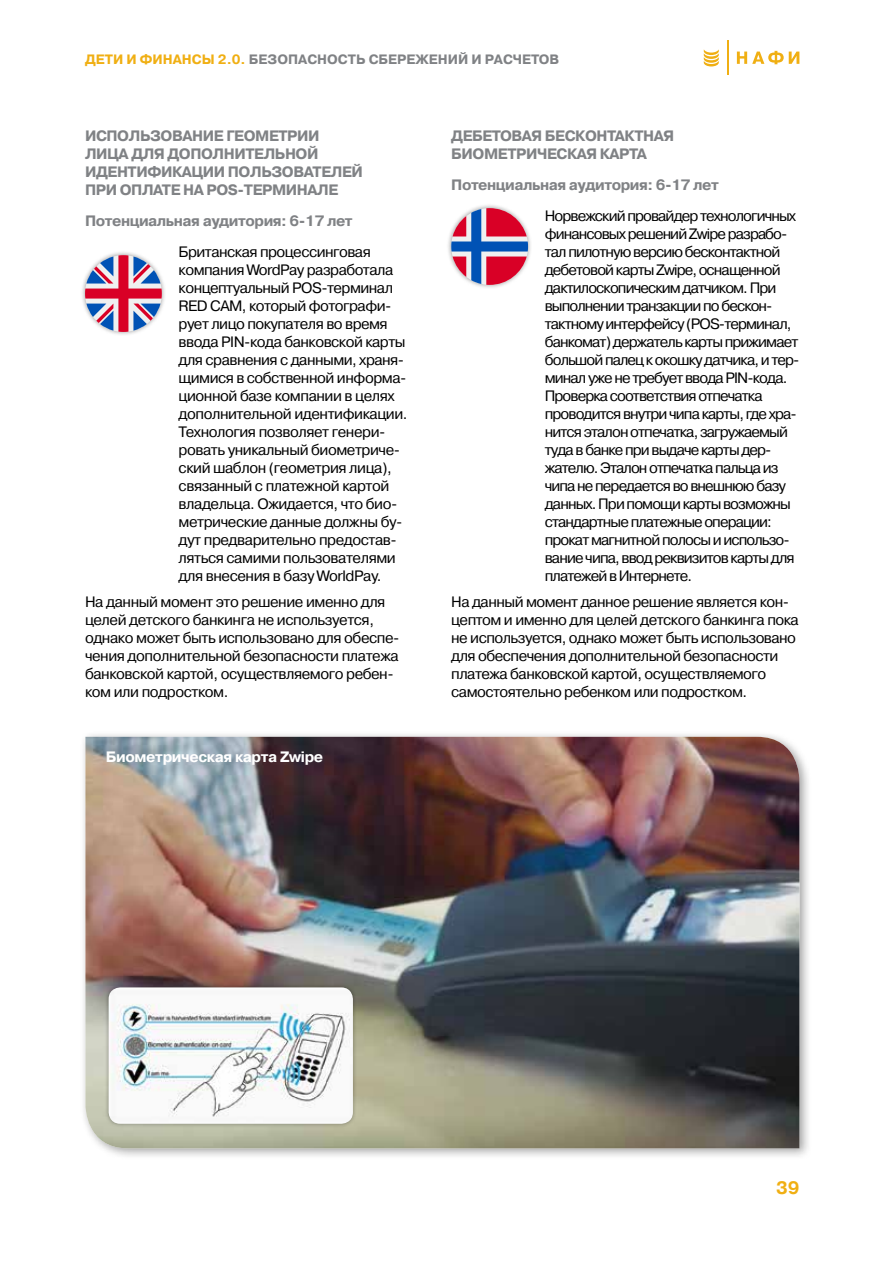
<style>
.page{position:relative;width:893px;height:1263px;background:#fff}
.page>*{position:absolute;margin:0;border:0;box-sizing:border-box;transform-origin:0 0}
.t1{font:700 18px "Pragmatica C";color:#f0af13}
.t2{font:15px/18px "Pragmatica C";letter-spacing:-.035em;color:#000}
.t3{font:15px/18px "Pragmatica C";letter-spacing:-.06em;color:#000}
.t4{font:700 15px/18px "Pragmatica C";letter-spacing:-.03em;color:#808285}
.t5{font:700 15px "Pragmatica C";letter-spacing:-.025em;color:#fff}
.t6{font:700 13.5px "Pragmatica C";color:#808285}
.s1{color:#f0af13}
</style>
<div class="page">
<svg style="left:704px;top:49px;width:15px;height:17px"></svg>
<hr style="left:727px;top:41px;width:1px;height:34px;background:#f0af13">
<svg style="left:737px;top:51px;width:62px;height:13px"></svg>
<div style="left:80px;top:250px;width:86px;height:86px;background:#000;opacity:.35"></div>
<svg style="left:85px;top:255px;width:77px;height:77px"></svg>
<div style="left:79px;top:731px;width:733px;height:430px;background:#000;opacity:.35"></div>
<img style="left:85px;top:737px;width:714px;height:411px">
<div style="left:104px;top:983px;width:253px;height:145px;background:#000;opacity:.35"></div>
<img style="left:109px;top:987px;width:244px;height:137px">
<div style="left:447px;top:203px;width:85px;height:86px;background:#000;opacity:.35"></div>
<svg style="left:451px;top:208px;width:77px;height:77px"></svg>
<p class="t6" style="left:85px;top:52px;width:476px"><span class="s1">ДЕТИ И ФИНАНСЫ 2.0.</span> БЕЗОПАСНОСТЬ СБЕРЕЖЕНИЙ И РАСЧЕТОВ</p>
<p class="t4" style="left:85px;top:127px;width:279px">ИСПОЛЬЗОВАНИЕ ГЕОМЕТРИИ<br>ЛИЦА ДЛЯ ДОПОЛНИТЕЛЬНОЙ<br>ИДЕНТИФИКАЦИИ ПОЛЬЗОВАТЕЛЕЙ<br>ПРИ ОПЛАТЕ НА POS-ТЕРМИНАЛЕ</p>
<p class="t4" style="left:85px;top:212px;width:269px">Потенциальная аудитория: 6-17 лет</p>
<p class="t2" style="left:179px;top:243px;width:230px">Британская процессинговая компания WordPay разработала концептуальный POS-терминал<br>RED CAM, который фотографи&shy;рует лицо покупателя во время ввода PIN-кода банковской карты для сравнения с данными, храня&shy;щимися в собственной информа&shy;ционной базе компании в целях дополнительной идентификации.<br>Технология позволяет генери&shy;ровать уникальный биометриче&shy;ский шаблон (геометрия лица), связанный с платежной картой владельца. Ожидается, что био&shy;метрические данные должны бу&shy;дут предварительно предостав&shy;ляться самими пользователями для внесения в базу WorldPay.</p>
<p class="t2" style="left:85px;top:593px;width:316px">На данный момент это решение именно для целей детского банкинга не используется, однако может быть использовано для обеспе&shy;чения дополнительной безопасности платежа банковской картой, осуществляемого ребен&shy;ком или подростком.</p>
<p class="t5" style="left:106px;top:748px;width:219px">Биометрическая карта Zwipe</p>
<p class="t4" style="left:451px;top:127px;width:224px">ДЕБЕТОВАЯ БЕСКОНТАКТНАЯ<br>БИОМЕТРИЧЕСКАЯ КАРТА</p>
<p class="t4" style="left:451px;top:176px;width:269px">Потенциальная аудитория: 6-17 лет</p>
<p class="t3" style="left:545px;top:207px;width:256px">Норвежский провайдер технологичных финансовых решений Zwipe разрабо&shy;тал пилотную версию бесконтактной дебетовой карты Zwipe, оснащенной дактилоскопическим датчиком. При выполнении транзакции по бескон&shy;тактному интерфейсу (POS-терминал, банкомат) держатель карты прижимает большой палец к окошку датчика, и тер&shy;минал уже не требует ввода PIN-кода.<br>Проверка соответствия отпечатка проводится внутри чипа карты, где хра&shy;нится эталон отпечатка, загружаемый туда в банке при выдаче карты дер&shy;жателю. Эталон отпечатка пальца из чипа не передается во внешнюю базу данных. При помощи карты возможны стандартные платежные операции: прокат магнитной полосы и использо&shy;вание чипа, ввод реквизитов карты для платежей в Интернете.</p>
<p class="t2" style="left:451px;top:593px;width:349px">На данный момент данное решение является кон&shy;цептом и именно для целей детского банкинга пока не используется, однако может быть использовано для обеспечения дополнительной безопасности платежа банковской картой, осуществляемого самостоятельно ребенком или подростком.</p>
<p class="t1" style="left:776px;top:1178px;width:25px">39</p>
</div>
